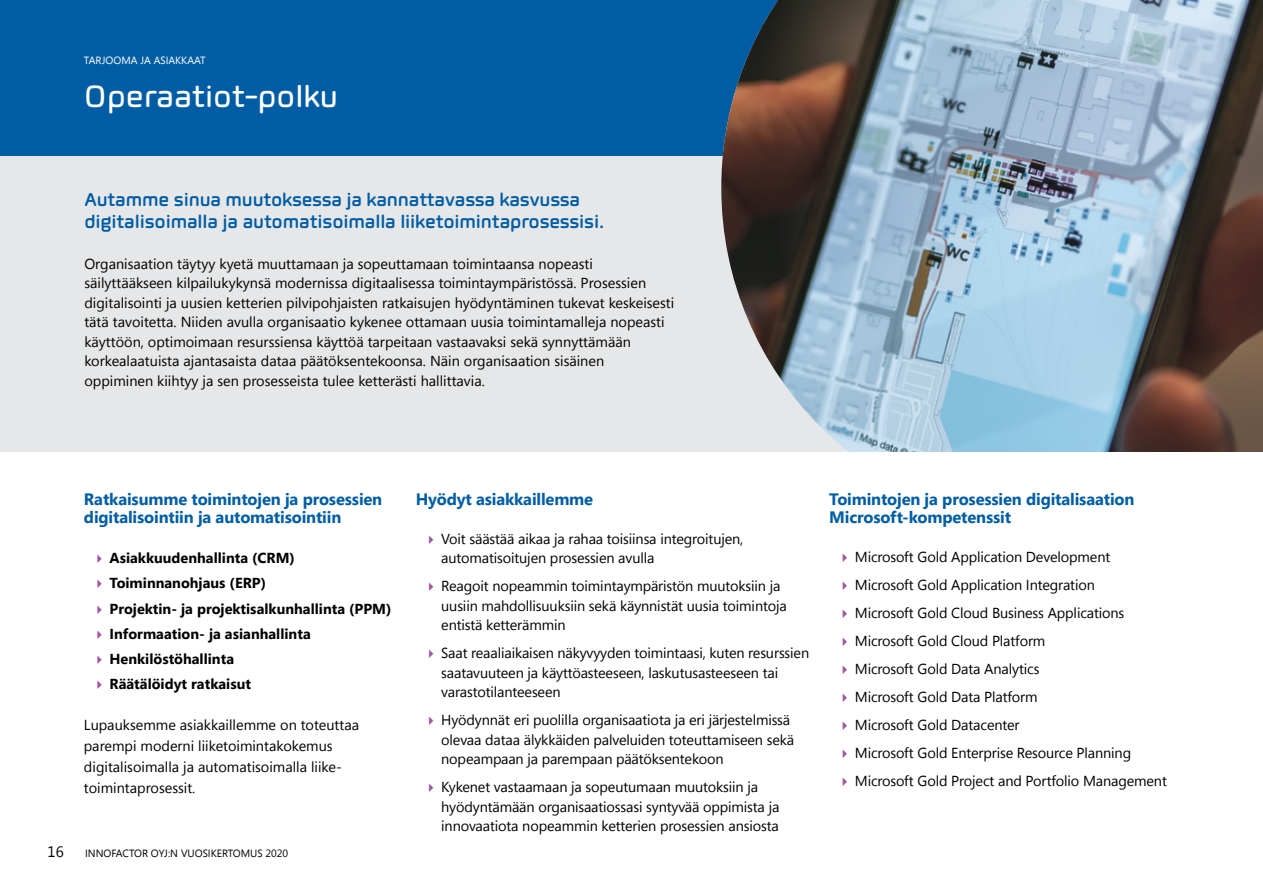
<style>
.page{position:relative;width:1263px;height:893px;background:#fff}
.page>*{position:absolute;margin:0;border:0;box-sizing:border-box;transform-origin:0 0}
.t1{font:33px "Norwegian";color:#fff}
.t2{font:600 19.95px "Norwegian";letter-spacing:-.01em;color:#005da4}
.t3{font:700 16.5px/18px "Segoe UI";letter-spacing:-.01em;color:#005da4}
.t4{font:15px "Segoe UI";color:#000}
.t5{font:14.4px/19.5px "Segoe UI";letter-spacing:-.01em;color:#000}
.t6{font:700 14.4px "Segoe UI";color:#000}
.t7{font:10.5px "Segoe UI";color:#000}
.t8{font:10.5px "Segoe UI";color:#fff}
</style>
<div class="page">
<div style="left:0;top:153px;width:1263px;height:301px;background:#e6e7e8"></div>
<div style="left:0;top:0;width:1263px;height:155px;background:#005da4"></div>
<img style="left:721px;top:0;width:542px;height:453px">
<div style="left:0;top:453px;width:1263px;height:440px;background:#fff"></div>
<p class="t8" style="left:84px;top:53px;width:123px">TARJOOMA JA ASIAKKAAT</p>
<p class="t1" style="left:84px;top:80px;width:256px">Operaatiot-polku</p>
<p class="t2" style="left:84px;top:190px;width:497px">Autamme sinua muutoksessa ja kannattavassa kasvussa</p>
<p class="t2" style="left:84px;top:211px;width:521px">digitalisoimalla ja automatisoimalla liiketoimintaprosessisi.</p>
<p class="t5" style="left:84px;top:253px;width:591px">Organisaation täytyy kyetä muuttamaan ja sopeuttamaan toimintaansa nopeasti säilyttääkseen kilpailukykynsä modernissa digitaalisessa toimintaympäristössä. Prosessien digitalisointi ja uusien ketterien pilvipohjaisten ratkaisujen hyödyntäminen tukevat keskeisesti tätä tavoitetta. Niiden avulla organisaatio kykenee ottamaan uusia toimintamalleja nopeasti käyttöön, optimoimaan resurssiensa käyttöä tarpeitaan vastaavaksi sekä synnyttämään korkealaatuista ajantasaista dataa päätöksentekoonsa. Näin organisaation sisäinen oppiminen kiihtyy ja sen prosesseista tulee ketterästi hallittavia.</p>
<p class="t3" style="left:84px;top:490px;width:300px">Ratkaisumme toimintojen ja prosessien</p>
<p class="t3" style="left:84px;top:508px;width:259px">digitalisointiin ja automatisointiin</p>
<p class="t6" style="left:109px;top:548px;width:187px">Asiakkuudenhallinta (CRM)</p>
<p class="t6" style="left:109px;top:573px;width:158px">Toiminnanohjaus (ERP)</p>
<p class="t6" style="left:109px;top:598px;width:283px">Projektin- ja projektisalkunhallinta (PPM)</p>
<p class="t6" style="left:109px;top:623px;width:203px">Informaation- ja asianhallinta</p>
<p class="t6" style="left:109px;top:649px;width:126px">Henkilöstöhallinta</p>
<p class="t6" style="left:109px;top:674px;width:143px">Räätälöidyt ratkaisut</p>
<p class="t5" style="left:84px;top:713px;width:277px;line-height:21px">Lupauksemme asiakkaillemme on toteuttaa parempi moderni liiketoimintakokemus digitalisoimalla ja automatisoimalla liike&shy;toimintaprosessit.</p>
<p class="t4" style="left:48px;top:841px;width:18px">16</p>
<p class="t7" style="left:85px;top:846px;width:205px">INNOFACTOR OYJ:N VUOSIKERTOMUS 2020</p>
<p class="t3" style="left:416px;top:490px;width:179px">Hyödyt asiakkaillemme</p>
<p class="t5" style="left:441px;top:528px;width:304px">Voit säästää aikaa ja rahaa toisiinsa integroitujen, automatisoitujen prosessien avulla</p>
<p class="t5" style="left:441px;top:576px;width:347px">Reagoit nopeammin toimintaympäristön muutoksiin ja uusiin mahdollisuuksiin sekä käynnistät uusia toimintoja entistä ketterämmin</p>
<p class="t5" style="left:441px;top:643px;width:369px">Saat reaaliaikaisen näkyvyyden toimintaasi, kuten resurssien saatavuuteen ja käyttöasteeseen, laskutusasteeseen tai varastotilanteeseen</p>
<p class="t5" style="left:441px;top:710px;width:354px">Hyödynnät eri puolilla organisaatiota ja eri järjestelmissä olevaa dataa älykkäiden palveluiden toteuttamiseen sekä nopeampaan ja parempaan päätöksentekoon</p>
<p class="t5" style="left:441px;top:777px;width:340px">Kykenet vastaamaan ja sopeutumaan muutoksiin ja hyödyntämään organisaatiossasi syntyvää oppimista ja innovaatiota nopeammin ketterien prosessien ansiosta</p>
<p class="t3" style="left:829px;top:490px;width:307px">Toimintojen ja prosessien digitalisaation<br>Microsoft-kompetenssit</p>
<p class="t5" style="left:855px;top:546px;width:257px">Microsoft Gold Application Development</p>
<p class="t5" style="left:855px;top:574px;width:242px">Microsoft Gold Application Integration</p>
<p class="t5" style="left:855px;top:602px;width:271px">Microsoft Gold Cloud Business Applications</p>
<p class="t5" style="left:855px;top:630px;width:192px">Microsoft Gold Cloud Platform</p>
<p class="t5" style="left:855px;top:658px;width:186px">Microsoft Gold Data Analytics</p>
<p class="t5" style="left:855px;top:686px;width:184px">Microsoft Gold Data Platform</p>
<p class="t5" style="left:855px;top:714px;width:166px">Microsoft Gold Datacenter</p>
<p class="t5" style="left:855px;top:742px;width:278px">Microsoft Gold Enterprise Resource Planning</p>
<p class="t5" style="left:855px;top:770px;width:314px">Microsoft Gold Project and Portfolio Management</p>
</div>
